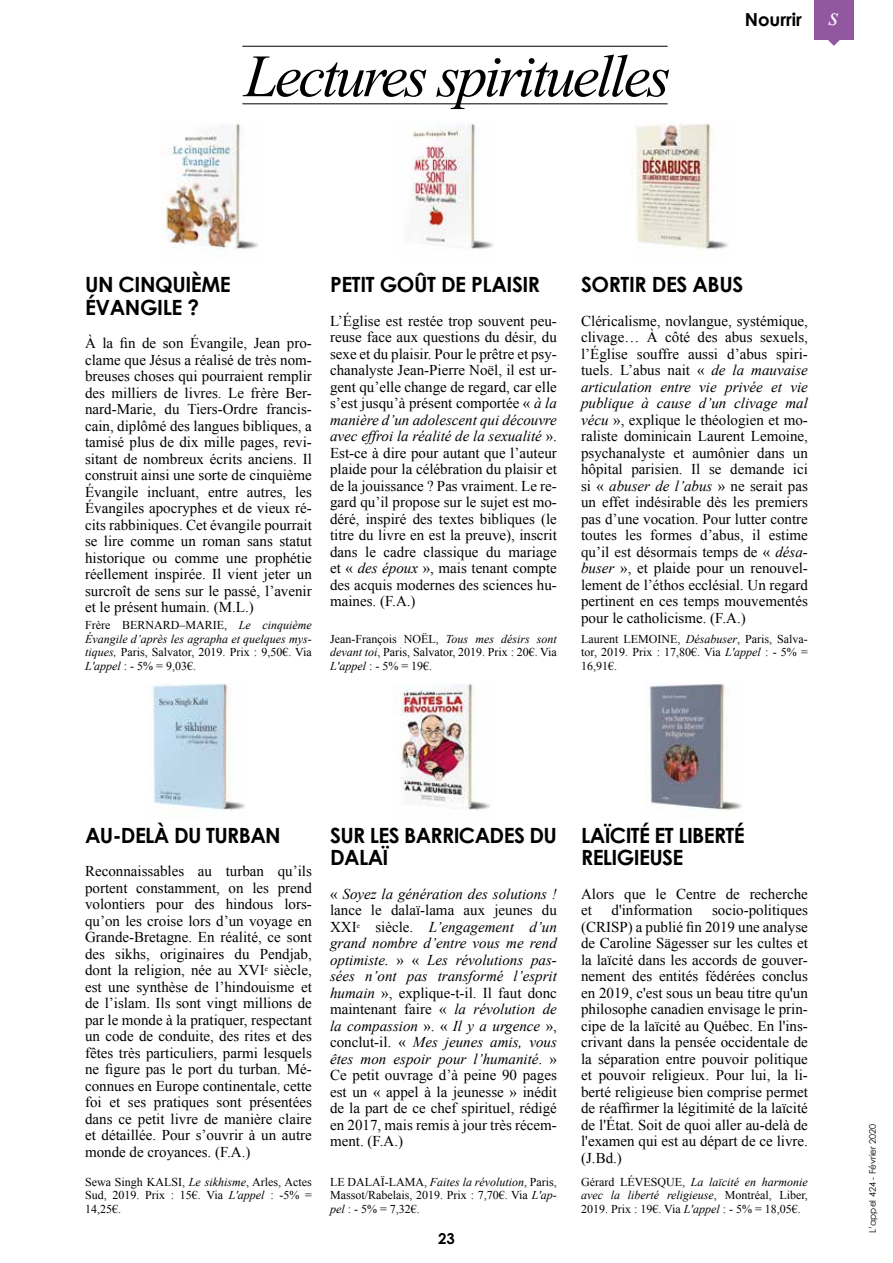
<style>
.page{position:relative;width:893px;height:1263px;background:#fff}
.page>*{position:absolute;margin:0;border:0;box-sizing:border-box;transform-origin:0 0}
.t1{font:italic 60px "Times New Roman";letter-spacing:-.05em;color:#000}
.t2{font:italic 26.1px "Times New Roman";color:#fff}
.t3{font:700 21px/22.5px "Century Gothic";letter-spacing:-.03em;color:#000}
.t4{font:700 18px "Century Gothic";color:#000}
.t5{font:15px/16.5px "Times New Roman";color:#000;text-align:justify}
.t6{font:700 15px "Century Gothic";color:#000}
.t7{font:12px/13.5px "Times New Roman";color:#000;text-align:justify}
.t8{font:9px "Century Gothic";color:#000}
.s1{font-style:italic}
</style>
<div class="page">
<div style="left:814px;top:0;width:40px;height:39px;background:#91579f"></div>
<svg style="left:827px;top:39px;width:13px;height:7px"></svg>
<img style="left:152px;top:683px;width:93px;height:128px">
<img style="left:163px;top:123px;width:95px;height:127px">
<img style="left:411px;top:123px;width:82px;height:126px">
<img style="left:394px;top:683px;width:96px;height:127px">
<img style="left:636px;top:123px;width:92px;height:128px">
<img style="left:649px;top:683px;width:93px;height:128px">
<hr style="left:242px;top:46px;width:426px;height:1px;background:#000">
<hr style="left:242px;top:103px;width:426px;height:1px;background:#000">
<h1 class="t1" style="left:244px;top:43px;width:428px">Lectures spirituelles</h1>
<p class="t4" style="left:745px;top:8px;width:59px">Nourrir</p>
<h2 class="t2" style="left:829px;top:2px;width:12px">s</h2>
<h3 class="t3" style="left:85px;top:273px;width:147px">UN CINQUIÈME<br>ÉVANGILE ?</h3>
<p class="t5" style="left:85px;top:335px;width:228px">À la fin de son Évangile, Jean pro&shy;clame que Jésus a réalisé de très nom&shy;breuses choses qui pourraient remplir des milliers de livres. Le frère Ber&shy;nard-Marie, du Tiers-Ordre francis&shy;cain, diplômé des langues bibliques, a tamisé plus de dix mille pages, revi&shy;sitant de nombreux écrits anciens. Il construit ainsi une sorte de cinquième Évangile incluant, entre autres, les Évangiles apocryphes et de vieux ré&shy;cits rabbiniques. Cet évangile pourrait se lire comme un roman sans statut historique ou comme une prophétie réellement inspirée. Il vient jeter un surcroît de sens sur le passé, l’avenir et le présent humain. (M.L.)</p>
<p class="t7" style="left:85px;top:618px;width:228px">Frère BERNARD–MARIE, <span class="s1">Le cinquième Évangile d’après les agrapha et quelques mys&shy;tiques,</span> Paris, Salvator, 2019. Prix : 9,50€. Via <span class="s1">L'appel</span> : - 5% = 9,03€.</p>
<h3 class="t3" style="left:330px;top:273px;width:211px">PETIT GOÛT DE PLAISIR</h3>
<p class="t5" style="left:330px;top:312px;width:228px">L’Église est restée trop souvent peu&shy;reuse face aux questions du désir, du sexe et du plaisir. Pour le prêtre et psy&shy;chanalyste Jean-Pierre Noël, il est ur&shy;gent qu’elle change de regard, car elle s’est jusqu’à présent comportée « <span class="s1">à la manière d’un adolescent qui découvre avec effroi la réalité de la sexualité</span> ».<br>Est-ce à dire pour autant que l’auteur plaide pour la célébration du plaisir et de la jouissance ? Pas vraiment. Le re&shy;gard qu’il propose sur le sujet est mo&shy;déré, inspiré des textes bibliques (le titre du livre en est la preuve), inscrit dans le cadre classique du mariage et « <span class="s1">des époux</span> », mais tenant compte des acquis modernes des sciences hu&shy;maines. (F.A.)</p>
<p class="t7" style="left:330px;top:632px;width:228px">Jean-François NOËL, <span class="s1">Tous mes désirs sont devant toi</span>, Paris, Salvator, 2019. Prix : 20€. Via <span class="s1">L'appel</span> : - 5% = 19€.</p>
<h3 class="t3" style="left:581px;top:273px;width:164px">SORTIR DES ABUS</h3>
<p class="t5" style="left:581px;top:312px;width:228px">Cléricalisme, novlangue, systémique, clivage… À côté des abus sexuels, l’Église souffre aussi d’abus spiri&shy;tuels. L’abus nait « <span class="s1">de la mauvaise articulation entre vie privée et vie publique à cause d’un clivage mal vécu</span> », explique le théologien et mo&shy;raliste dominicain Laurent Lemoine, psychanalyste et aumônier dans un hôpital parisien. Il se demande ici si « <span class="s1">abuser de l’abus</span> » ne serait pas un effet indésirable dès les premiers pas d’une vocation. Pour lutter contre toutes les formes d’abus, il estime qu’il est désormais temps de « <span class="s1">désa&shy;buser</span> », et plaide pour un renouvel&shy;lement de l’éthos ecclésial. Un regard pertinent en ces temps mouvementés pour le catholicisme. (F.A.)</p>
<p class="t7" style="left:581px;top:632px;width:228px">Laurent LEMOINE, <span class="s1">Désabuser</span>, Paris, Salva&shy;tor, 2019. Prix : 17,80€. Via <span class="s1">L'appel</span> : - 5% = 16,91€.</p>
<h3 class="t3" style="left:85px;top:823px;width:197px">AU-DELÀ DU TURBAN</h3>
<p class="t5" style="left:85px;top:863px;width:228px">Reconnaissables au turban qu’ils portent constamment, on les prend volontiers pour des hindous lors&shy;qu’on les croise lors d’un voyage en Grande-Bretagne. En réalité, ce sont des sikhs, originaires du Pendjab, dont la religion, née au XVI<sup>e</sup> siècle, est une synthèse de l’hindouisme et de l’islam. Ils sont vingt millions de par le monde à la pratiquer, respectant un code de conduite, des rites et des fêtes très particuliers, parmi lesquels ne figure pas le port du turban. Mé&shy;connues en Europe continentale, cette foi et ses pratiques sont présentées dans ce petit livre de manière claire et détaillée. Pour s’ouvrir à un autre monde de croyances. (F.A.)</p>
<p class="t7" style="left:85px;top:1175px;width:228px">Sewa Singh KALSI, <span class="s1">Le sikhisme</span>, Arles, Actes Sud, 2019. Prix : 15€. Via <span class="s1">L'appel</span> : -5% = 14,25€.</p>
<h3 class="t3" style="left:330px;top:823px;width:228px">SUR LES BARRICADES DU<br>DALAÏ</h3>
<p class="t5" style="left:330px;top:885px;width:228px">« <span class="s1">Soyez la génération des solutions ! </span>lance le dalaï-lama aux jeunes du XXI<sup>e</sup> siècle. <span class="s1">L’engagement d’un grand nombre d’entre vous me rend optimiste.</span> » « <span class="s1">Les révolutions pas&shy;sées n’ont pas transformé l’esprit humain</span> », explique-t-il. Il faut donc maintenant faire « <span class="s1">la révolution de la compassion</span> ». « <span class="s1">Il y a urgence</span> », conclut-il. « <span class="s1">Mes jeunes amis, vous êtes mon espoir pour l’humanité</span>. » Ce petit ouvrage d’à peine 90 pages est un « appel à la jeunesse » inédit de la part de ce chef spirituel, rédigé en 2017, mais remis à jour très récem&shy;ment. (F.A.)</p>
<p class="t7" style="left:330px;top:1175px;width:228px">LE DALAÏ-LAMA, <span class="s1">Faites la révolution</span>, Paris, Massot/Rabelais, 2019. Prix : 7,70€. Via <span class="s1">L'ap&shy;pel</span> : - 5% = 7,32€.</p>
<p class="t6" style="left:438px;top:1229px;width:18px">23</p>
<h3 class="t3" style="left:581px;top:823px;width:165px">LAÏCITÉ ET LIBERTÉ<br>RELIGIEUSE</h3>
<p class="t5" style="left:581px;top:885px;width:228px">Alors que le Centre de recherche et</p>
<p class="t5" style="left:581px;top:902px;width:228px;text-indent:131px">socio-politiques (CRISP) a publié fin 2019 une analyse de Caroline Sägesser sur les cultes et la laïcité dans les accords de gouver&shy;nement des entités fédérées conclus en 2019, c'est sous un beau titre qu'un philosophe canadien envisage le prin&shy;cipe de la laïcité au Québec. En l'ins&shy;crivant dans la pensée occidentale de la séparation entre pouvoir politique et pouvoir religieux. Pour lui, la li&shy;berté religieuse bien comprise permet de réaffirmer la légitimité de la laïcité de l'État. Soit de quoi aller au-delà de l'examen qui est au départ de ce livre. (J.Bd.)</p>
<p class="t7" style="left:581px;top:1175px;width:228px">Gérard LÉVESQUE, <span class="s1">La laïcité en harmonie avec la liberté religieuse</span>, Montréal, Liber, 2019. Prix : 19€. Via <span class="s1">L'appel</span> : - 5% = 18,05€.</p>
<p class="t5" style="left:611px;top:902px;width:83px">d'information</p>
<p class="t8" style="left:867px;top:1233px;width:111px;rotate:-90deg">L’appel 424 - Février 2020</p>
</div>
